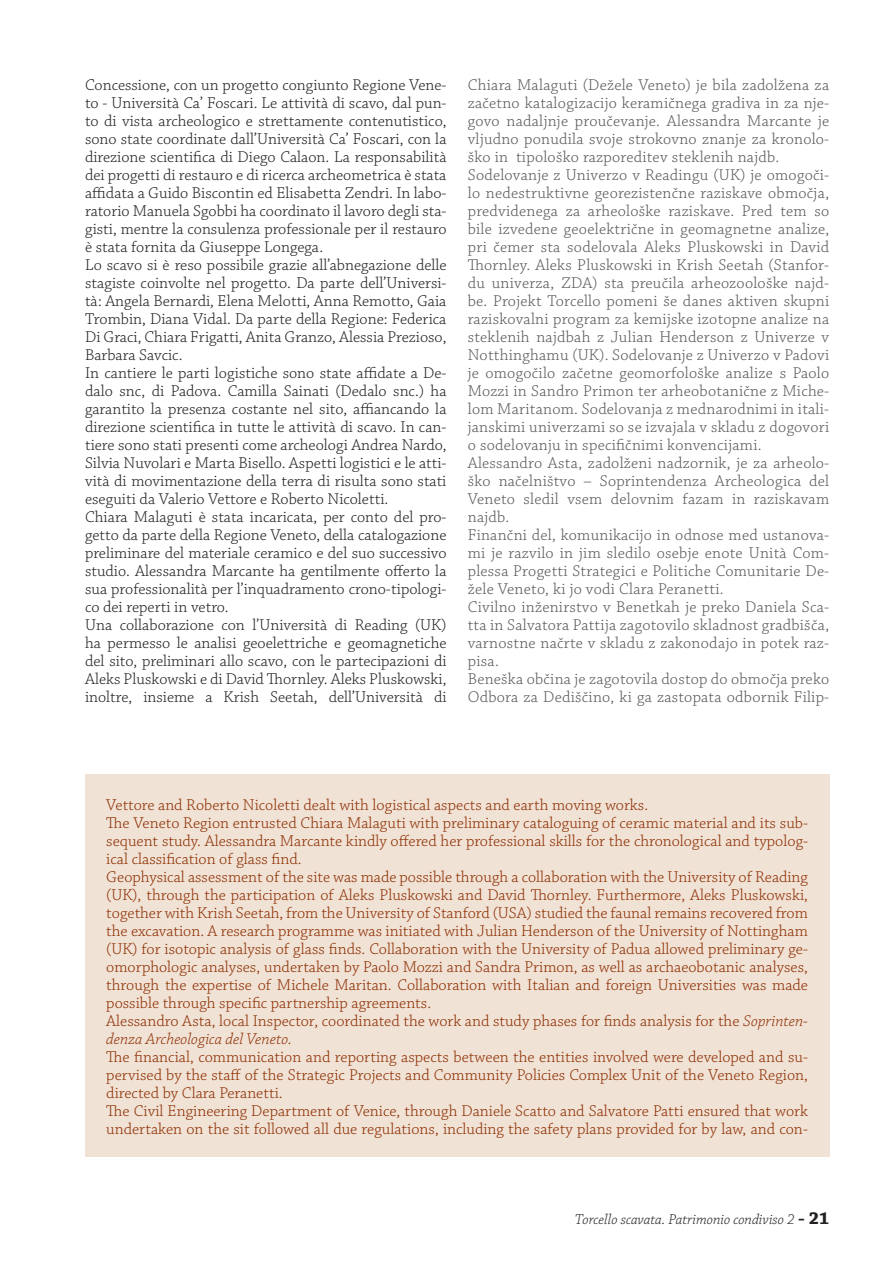
<style>
.page{position:relative;width:893px;height:1263px;background:#fff}
.page>*{position:absolute;margin:0;border:0;box-sizing:border-box;transform-origin:0 0}
.testo_ITA{font:300 16.5px/18px "Chaparral Pro";color:#231f20;text-align:justify}
.testo_ING{font:300 16.5px/18px "Chaparral Pro";color:#8c2f01;text-align:justify}
.testo_SLO{font:300 16.5px/18px "Chaparral Pro";letter-spacing:.015em;color:#57585a;text-align:justify}
.t1{font:italic 300 15px "Chaparral Pro";color:#231f20}
.s1{font-style:italic}
.s2{font-weight:700;font-style:normal;font-size:18px}
</style>
<div class="page">
<div style="left:85px;top:774px;width:744px;height:383px;background:#f1e2d6"></div>
<p class="testo_ITA" style="left:85px;top:77px;width:363px">Concessione, con un progetto congiunto Regione Vene&shy;to - Università Ca’ Foscari. Le attività di scavo, dal pun&shy;to di vista archeologico e strettamente contenutistico, sono state coordinate dall’Università Ca’ Foscari, con la direzione scientifica di Diego Calaon. La responsabilità dei progetti di restauro e di ricerca archeometrica è stata affidata a Guido Biscontin ed Elisabetta Zendri. In labo&shy;ratorio Manuela Sgobbi ha coordinato il lavoro degli sta&shy;gisti, mentre la consulenza professionale per il restauro è stata fornita da Giuseppe Longega.</p>
<p class="testo_ITA" style="left:85px;top:257px;width:363px">Lo scavo si è reso possibile grazie all’abnegazione delle stagiste coinvolte nel progetto. Da parte dell’Universi&shy;tà: Angela Bernardi, Elena Melotti, Anna Remotto, Gaia Trombin, Diana Vidal. Da parte della Regione: Federica Di Graci, Chiara Frigatti, Anita Granzo, Alessia Prezioso, Barbara Savcic.</p>
<p class="testo_ITA" style="left:85px;top:365px;width:363px">In cantiere le parti logistiche sono state affidate a De&shy;dalo snc, di Padova. Camilla Sainati (Dedalo snc.) ha garantito la presenza costante nel sito, affiancando la direzione scientifica in tutte le attività di scavo. In can&shy;tiere sono stati presenti come archeologi Andrea Nardo, Silvia Nuvolari e Marta Bisello. Aspetti logistici e le atti&shy;vità di movimentazione della terra di risulta sono stati eseguiti da Valerio Vettore e Roberto Nicoletti.</p>
<p class="testo_ITA" style="left:85px;top:509px;width:363px">Chiara Malaguti è stata incaricata, per conto del pro&shy;getto da parte della Regione Veneto, della catalogazione preliminare del materiale ceramico e del suo successivo studio. Alessandra Marcante ha gentilmente offerto la sua professionalità per l’inquadramento crono-tipologi&shy;co dei reperti in vetro.</p>
<p class="testo_ITA" style="left:85px;top:617px;width:363px">Una collaborazione con l’Università di Reading (UK) ha permesso le analisi geoelettriche e geomagnetiche del sito, preliminari allo scavo, con le partecipazioni di Aleks Pluskowski e di David Thornley. Aleks Pluskowski, inoltre, insieme a Krish Seetah, dell’Università di</p>
<p class="testo_SLO" style="left:468px;top:77px;width:363px">Chiara Malaguti (Dežele Veneto) je bila zadolžena za začetno katalogizacijo keramičnega gradiva in za nje&shy;govo nadaljnje proučevanje. Alessandra Marcante je vljudno ponudila svoje strokovno znanje za kronolo&shy;ško in tipološko razporeditev steklenih najdb.</p>
<p class="testo_SLO" style="left:468px;top:167px;width:363px">Sodelovanje z Univerzo v Readingu (UK) je omogoči&shy;lo nedestruktivne georezistenčne raziskave območja, predvidenega za arheološke raziskave. Pred tem so bile izvedene geoelektrične in geomagnetne analize, pri čemer sta sodelovala Aleks Pluskowski in David Thornley. Aleks Pluskowski in Krish Seetah (Stanfor&shy;du univerza, ZDA) sta preučila arheozoološke najd&shy;be. Projekt Torcello pomeni še danes aktiven skupni raziskovalni program za kemijske izotopne analize na steklenih najdbah z Julian Henderson z Univerze v Notthinghamu (UK). Sodelovanje z Univerzo v Padovi je omogočilo začetne geomorfološke analize s Paolo Mozzi in Sandro Primon ter arheobotanične z Miche&shy;lom Maritanom. Sodelovanja z mednarodnimi in itali&shy;janskimi univerzami so se izvajala v skladu z dogovori o sodelovanju in specifičnimi konvencijami.</p>
<p class="testo_SLO" style="left:468px;top:455px;width:363px">Alessandro Asta, zadolženi nadzornik, je za arheolo&shy;ško načelništvo – Soprintendenza Archeologica del Veneto sledil vsem delovnim fazam in raziskavam najdb.</p>
<p class="testo_SLO" style="left:468px;top:527px;width:363px">Finančni del, komunikacijo in odnose med ustanova&shy;mi je razvilo in jim sledilo osebje enote Unità Com&shy;plessa Progetti Strategici e Politiche Comunitarie De&shy;žele Veneto, ki jo vodi Clara Peranetti.</p>
<p class="testo_SLO" style="left:468px;top:599px;width:363px">Civilno inženirstvo v Benetkah je preko Daniela Sca&shy;tta in Salvatora Pattija zagotovilo skladnost gradbišča, varnostne načrte v skladu z zakonodajo in potek raz&shy;pisa.</p>
<p class="testo_SLO" style="left:468px;top:671px;width:363px">Beneška občina je zagotovila dostop do območja preko<br>Odbora za Dediščino, ki ga zastopata odbornik Filip-</p>
<p class="testo_ING" style="left:106px;top:797px;width:543px">Vettore and Roberto Nicoletti dealt with logistical aspects and earth moving works.</p>
<p class="testo_ING" style="left:106px;top:815px;width:703px">The Veneto Region entrusted Chiara Malaguti with preliminary cataloguing of ceramic material and its sub&shy;sequent study. Alessandra Marcante kindly offered her professional skills for the chronological and typolog&shy;ical classification of glass find.</p>
<p class="testo_ING" style="left:106px;top:869px;width:703px">Geophysical assessment of the site was made possible through a collaboration with the University of Reading (UK), through the participation of Aleks Pluskowski and David Thornley. Furthermore, Aleks Pluskowski, together with Krish Seetah, from the University of Stanford (USA) studied the faunal remains recovered from the excavation. A research programme was initiated with Julian Henderson of the University of Nottingham (UK) for isotopic analysis of glass finds. Collaboration with the University of Padua allowed preliminary ge&shy;omorphologic analyses, undertaken by Paolo Mozzi and Sandra Primon, as well as archaeobotanic analyses, through the expertise of Michele Maritan. Collaboration with Italian and foreign Universities was made possible through specific partnership agreements.</p>
<p class="testo_ING" style="left:106px;top:1013px;width:703px">Alessandro Asta, local Inspector, coordinated the work and study phases for finds analysis for the <span class="s1">Soprinten&shy;denza Archeologica del Veneto.</span></p>
<p class="testo_ING" style="left:106px;top:1049px;width:703px">The financial, communication and reporting aspects between the entities involved were developed and su&shy;pervised by the staff of the Strategic Projects and Community Policies Complex Unit of the Veneto Region, directed by Clara Peranetti.</p>
<p class="testo_ING" style="left:106px;top:1103px;width:703px">The Civil Engineering Department of Venice, through Daniele Scatto and Salvatore Patti ensured that work undertaken on the sit followed all due regulations, including the safety plans provided for by law, and con-</p>
<p class="t1" style="left:575px;top:1211px;width:256px">Torcello scavata. Patrimonio condiviso 2 <span class="s2">- 21</span></p>
</div>
